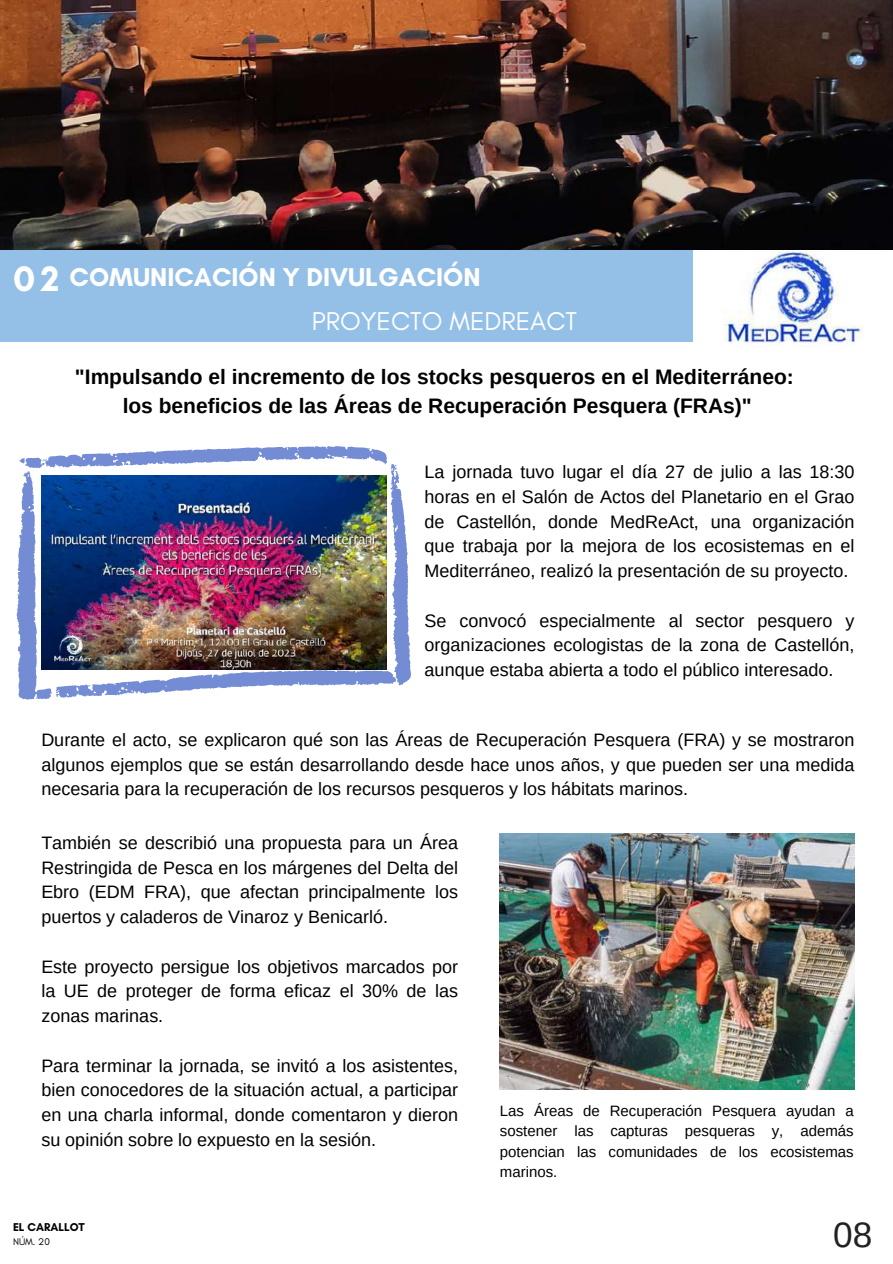
<style>
.page{position:relative;width:893px;height:1264px;background:#fff}
.page>*{position:absolute;margin:0;border:0;box-sizing:border-box;transform-origin:0 0}
.t1{font:35.25px "Arimo";color:#222}
.t2{font:700 26.25px "Glacial Indifference";color:#fff}
.t3{font:26.25px "Glacial Indifference";color:#fff}
.t4{font:700 21px/29.2px "Arimo";color:#000;text-align:center}
.t5{font:18px/24.8px "Arimo";color:#000;text-align:justify}
.t6{font:15px/20.2px "Arimo";color:#000;text-align:justify}
.t7{font:700 11.55px "Glacial Indifference";color:#000}
.t8{font:9.9px "Glacial Indifference";color:#000}
.s1{font-size:36.15px}
</style>
<div class="page">
<div style="left:0;top:249px;width:892px;height:93px;background:#94c0e8"></div>
<img style="left:693px;top:249px;width:199px;height:94px">
<img style="left:0;top:0;width:892px;height:249px">
<img style="left:500px;top:833px;width:354px;height:256px">
<img style="left:16px;top:446px;width:395px;height:253px">
<h2 class="t2" style="left:13px;top:261px;width:469px"><span class="s1">02</span> COMUNICACIÓN Y DIVULGACIÓN</h2>
<h2 class="t3" style="left:312px;top:304px;width:266px">PROYECTO MEDREACT</h2>
<p class="t4" style="left:75px;top:362px;width:720px">"Impulsando el incremento de los stocks pesqueros en el Mediterráneo: los beneficios de las Áreas de Recuperación Pesquera (FRAs)"</p>
<p class="t5" style="left:424px;top:459px;width:431px">La jornada tuvo lugar el día 27 de julio a las 18:30 horas en el Salón de Actos del Planetario en el Grao de Castellón, donde MedReAct, una organización que trabaja por la mejora de los ecosistemas en el Mediterráneo, realizó la presentación de su proyecto.</p>
<p class="t5" style="left:424px;top:608px;width:431px">Se convocó especialmente al sector pesquero y organizaciones ecologistas de la zona de Castellón, aunque estaba abierta a todo el público interesado.</p>
<p class="t5" style="left:41px;top:727px;width:814px">Durante el acto, se explicaron qué son las Áreas de Recuperación Pesquera (FRA) y se mostraron algunos ejemplos que se están desarrollando desde hace unos años, y que pueden ser una medida necesaria para la recuperación de los recursos pesqueros y los hábitats marinos.</p>
<p class="t5" style="left:41px;top:830px;width:418px">También se describió una propuesta para un Área Restringida de Pesca en los márgenes del Delta del Ebro (EDM FRA), que afectan principalmente los puertos y caladeros de Vinaroz y Benicarló.</p>
<p class="t5" style="left:41px;top:954px;width:418px">Este proyecto persigue los objetivos marcados por la UE de proteger de forma eficaz el 30% de las zonas marinas.</p>
<p class="t5" style="left:41px;top:1052px;width:418px">Para terminar la jornada, se invitó a los asistentes, bien conocedores de la situación actual, a participar en una charla informal, donde comentaron y dieron su opinión sobre lo expuesto en la sesión.</p>
<p class="t7" style="left:13px;top:1219px;width:73px">EL CARALLOT</p>
<p class="t8" style="left:13px;top:1235px;width:38px">NÚM. 20</p>
<p class="t6" style="left:500px;top:1100px;width:355px">Las Áreas de Recuperación Pesquera ayudan a sostener las capturas pesqueras y, además potencian las comunidades de los ecosistemas marinos.</p>
<h1 class="t1" style="left:833px;top:1214px;width:41px">08</h1>
</div>
